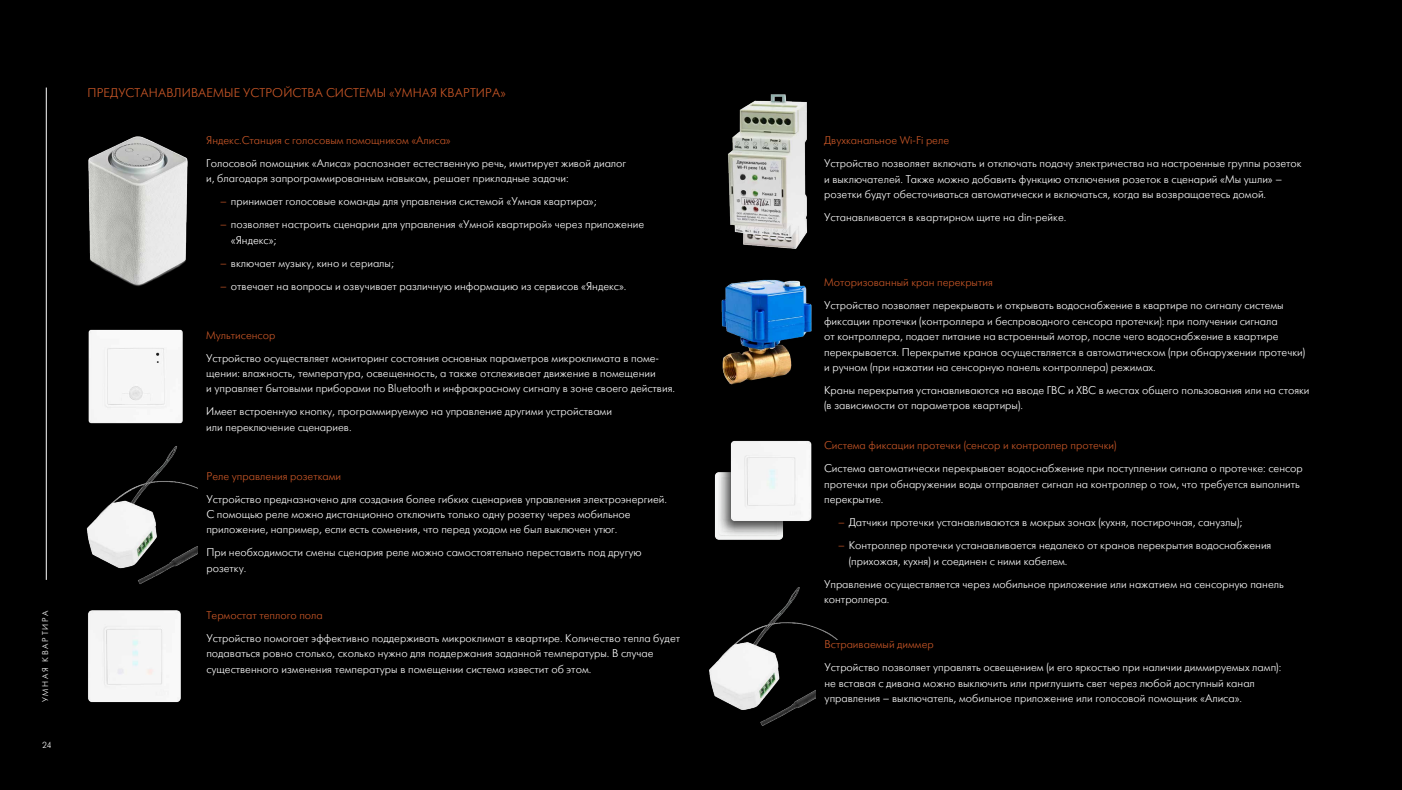
<style>
.page{position:relative;width:1402px;height:790px;background:#000}
.page>*{position:absolute;margin:0;border:0;box-sizing:border-box;transform-origin:0 0}
.t1{font:300 12.6px "Futura Futuris";letter-spacing:.01em;color:#c95727}
.t2{font:300 11.2px/15.4px "Futura Futuris";color:#fff}
.t3{font:300 11.2px "Futura Futuris";color:#c95727}
.t4{font:300 8.75px "Futura Futuris";color:#fff}
.t5{font:300 8.4px "Futura Futuris";letter-spacing:.21em;color:#fff}
.s1{color:#c95727}
</style>
<div class="page">
<hr style="left:46px;top:88px;width:1px;height:492px;background:#fff">
<img style="left:88px;top:136px;width:100px;height:150px">
<img style="left:728px;top:94px;width:79px;height:155px">
<img style="left:714px;top:440px;width:98px;height:100px">
<img style="left:709px;top:587px;width:129px;height:139px">
<img style="left:45px;top:462px;width:153px;height:118px">
<img style="left:721px;top:279px;width:91px;height:106px">
<img style="left:49px;top:568px;width:149px;height:135px">
<img style="left:45px;top:289px;width:138px;height:173px">
<div style="left:816px;top:640px;width:498px;height:75px;background:#000"></div>
<p class="t5" style="left:41px;top:702px;width:94px;rotate:-90deg">УМНАЯ КВАРТИРА</p>
<p class="t4" style="left:42px;top:740px;width:11px">24</p>
<p class="t1" style="left:88px;top:85px;width:420px">ПРЕДУСТАНАВЛИВАЕМЫЕ УСТРОЙСТВА СИСТЕМЫ «УМНАЯ КВАРТИРА»</p>
<p class="t3" style="left:206px;top:134px;width:246px">Яндекс.Станция с голосовым помощником «Алиса»</p>
<p class="t2" style="left:206px;top:156px;width:421px">Голосовой помощник «Алиса» распознает естественную речь, имитирует живой диалог и, благодаря запрограммированным навыкам, решает прикладные задачи:</p>
<p class="t2" style="left:220px;top:194px;width:378px"><span class="s1">–</span> принимает голосовые команды для управления системой «Умная квартира»;</p>
<p class="t2" style="left:231px;top:217px;width:415px;text-indent:-11px"><span class="s1">–</span> позволяет настроить сценарии для управления «Умной квартирой» через приложение «Яндекс»;</p>
<p class="t2" style="left:220px;top:255px;width:175px"><span class="s1">–</span> включает музыку, кино и сериалы;</p>
<p class="t2" style="left:220px;top:278px;width:408px"><span class="s1">–</span> отвечает на вопросы и озвучивает различную информацию из сервисов «Яндекс».</p>
<p class="t3" style="left:206px;top:328px;width:71px">Мультисенсор</p>
<p class="t2" style="left:206px;top:350px;width:470px">Устройство осуществляет мониторинг состояния основных параметров микроклимата в поме&shy;щении: влажность, температура, освещенность, а также отслеживает движение в помещении<br>и управляет бытовыми приборами по Bluetooth и инфракрасному сигналу в зоне своего действия.</p>
<p class="t2" style="left:206px;top:404px;width:407px">Имеет встроенную кнопку, программируемую на управление другими устройствами или переключение сценариев.</p>
<p class="t3" style="left:206px;top:469px;width:136px">Реле управления розетками</p>
<p class="t2" style="left:206px;top:491px;width:462px">Устройство предназначено для создания более гибких сценариев управления электроэнергией.<br>С помощью реле можно дистанционно отключить только одну розетку через мобильное приложение, например, если есть сомнения, что перед уходом не был выключен утюг.</p>
<p class="t2" style="left:206px;top:545px;width:437px">При необходимости смены сценария реле можно самостоятельно переставить под другую розетку.</p>
<p class="t3" style="left:206px;top:609px;width:118px">Термостат теплого пола</p>
<p class="t2" style="left:206px;top:631px;width:475px">Устройство помогает эффективно поддерживать микроклимат в квартире. Количество тепла будет подаваться ровно столько, сколько нужно для поддержания заданной температуры. В случае существенного изменения температуры в помещении система известит об этом.</p>
<p class="t3" style="left:824px;top:134px;width:127px">Двухканальное Wi-Fi реле</p>
<p class="t2" style="left:824px;top:156px;width:479px">Устройство позволяет включать и отключать подачу электричества на настроенные группы розеток и выключателей. Также можно добавить функцию отключения розеток в сценарий «Мы ушли» – розетки будут обесточиваться автоматически и включаться, когда вы возвращаетесь домой.</p>
<p class="t2" style="left:824px;top:210px;width:244px">Устанавливается в квартирном щите на din-рейке.</p>
<p class="t3" style="left:824px;top:276px;width:170px">Моторизованный кран перекрытия</p>
<p class="t2" style="left:824px;top:298px;width:483px">Устройство позволяет перекрывать и открывать водоснабжение в квартире по сигналу системы фиксации протечки (контроллера и беспроводного сенсора протечки): при получении сигнала<br>от контроллера, подает питание на встроенный мотор, после чего водоснабжение в квартире перекрывается. Перекрытие кранов осуществляется в автоматическом (при обнаружении протечки) и ручном (при нажатии на сенсорную панель контроллера) режимах.</p>
<p class="t2" style="left:824px;top:383px;width:487px">Краны перекрытия устанавливаются на вводе ГВС и ХВС в местах общего пользования или на стояки (в зависимости от параметров квартиры).</p>
<p class="t3" style="left:824px;top:439px;width:294px">Система фиксации протечки (сенсор и контроллер протечки)</p>
<p class="t2" style="left:824px;top:461px;width:480px">Система автоматически перекрывает водоснабжение при поступлении сигнала о протечке: сенсор протечки при обнаружении воды отправляет сигнал на контроллер о том, что требуется выполнить перекрытие.</p>
<p class="t2" style="left:838px;top:515px;width:406px"><span class="s1">–</span> Датчики протечки устанавливаются в мокрых зонах (кухня, постирочная, санузлы);</p>
<p class="t2" style="left:849px;top:538px;width:424px;text-indent:-11px"><span class="s1">–</span> Контроллер протечки устанавливается недалеко от кранов перекрытия водоснабжения (прихожая, кухня) и соединен с ними кабелем.</p>
<p class="t2" style="left:824px;top:576px;width:461px">Управление осуществляется через мобильное приложение или нажатием на сенсорную панель контроллера.</p>
<p class="t3" style="left:824px;top:638px;width:111px">Встраиваемый диммер</p>
<p class="t2" style="left:824px;top:660px;width:458px">Устройство позволяет управлять освещением (и его яркостью при наличии диммируемых ламп): не вставая с дивана можно выключить или приглушить свет через любой доступный канал управления – выключатель, мобильное приложение или голосовой помощник «Алиса».</p>
</div>
